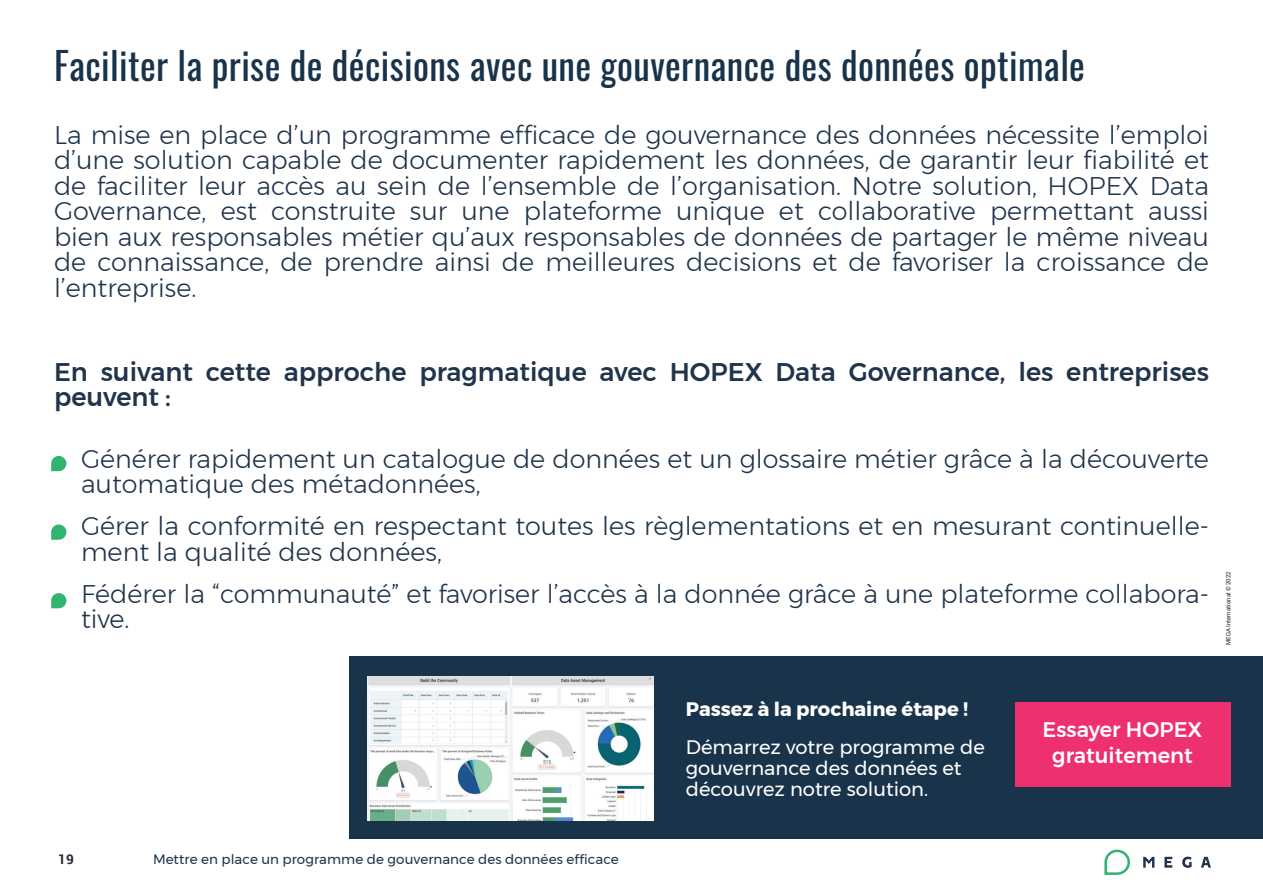
<style>
.page{position:relative;width:1263px;height:893px;background:#fff}
.page>*{position:absolute;margin:0;border:0;box-sizing:border-box;transform-origin:0 0}
.t1{font:37.5px "Oswald";letter-spacing:.01em;color:#18334a}
.t2{font:300 25.5px/25.5px "Montserrat";color:#20344b}
.t3{font:500 25.5px/25.5px "Montserrat";color:#20344b}
.t4{font:500 21px/25.2px "Montserrat";color:#fff;text-align:center}
.t5{font:19.5px/21px "Montserrat";color:#fff}
.t6{font:700 19.5px "Montserrat";color:#fff}
.t7{font:13.5px "Montserrat";color:#1c334b}
.t8{font:700 13.5px "Roboto";color:#222a36}
.t9{font:6px "Roboto";color:#231f20}
</style>
<div class="page">
<svg style="left:1104px;top:849px;width:26px;height:26px"></svg>
<svg style="left:1143px;top:857px;width:11px;height:11px"></svg>
<svg style="left:1164px;top:857px;width:8px;height:11px"></svg>
<svg style="left:1182px;top:856px;width:10px;height:12px"></svg>
<svg style="left:1201px;top:857px;width:10px;height:11px"></svg>
<div style="left:349px;top:657px;width:914px;height:182px;background:#18334a"></div>
<div style="left:1015px;top:702px;width:215px;height:84px;background:#ee316e"></div>
<svg style="left:51px;top:456px;width:15px;height:15px"></svg>
<svg style="left:51px;top:593px;width:15px;height:15px"></svg>
<svg style="left:51px;top:524px;width:15px;height:16px"></svg>
<img style="left:367px;top:676px;width:287px;height:144px">
<h1 class="t1" style="left:54px;top:32px;width:1032px">Faciliter la prise de décisions avec une gouvernance des données optimale</h1>
<p class="t2" style="left:54px;top:121px;width:1156px;text-align:justify">La mise en place d’un programme efficace de gouvernance des données nécessite l’emploi d’une solution capable de documenter rapidement les données, de garantir leur fiabilité et de faciliter leur accès au sein de l’ensemble de l’organisation. Notre solution, HOPEX Data Governance, est construite sur une plateforme unique et collaborative permettant aussi bien aux responsables métier qu’aux responsables de données de partager le même niveau de connaissance, de prendre ainsi de meilleures decisions et de favoriser la croissance de l’entreprise.</p>
<p class="t3" style="left:54px;top:359px;width:1156px">En suivant cette approche pragmatique avec HOPEX Data Governance, les entreprises peuvent :</p>
<p class="t2" style="left:81px;top:445px;width:1129px;text-indent:-27px">• Générer rapidement un catalogue de données et un glossaire métier grâce à la découverte automatique des métadonnées,</p>
<p class="t2" style="left:81px;top:513px;width:1129px;text-indent:-27px">• Gérer la conformité en respectant toutes les règlementations et en mesurant continuelle&shy;ment la qualité des données,</p>
<p class="t2" style="left:81px;top:580px;width:1129px;text-indent:-27px">• Fédérer la “communauté” et favoriser l’accès à la donnée grâce à une plateforme collabora&shy;tive.</p>
<p class="t9" style="left:1224px;top:645px;width:75px;rotate:-90deg">MEGA International © 2022</p>
<p class="t6" style="left:686px;top:693px;width:284px">Passez à la prochaine étape !</p>
<p class="t5" style="left:686px;top:736px;width:301px">Démarrez votre programme de gouvernance des données et découvrez notre solution.</p>
<p class="t4" style="left:1043px;top:717px;width:161px">Essayer HOPEX gratuitement</p>
<p class="t8" style="left:58px;top:850px;width:17px">19</p>
<p class="t7" style="left:153px;top:849px;width:467px">Mettre en place un programme de gouvernance des données efficace</p>
</div>
